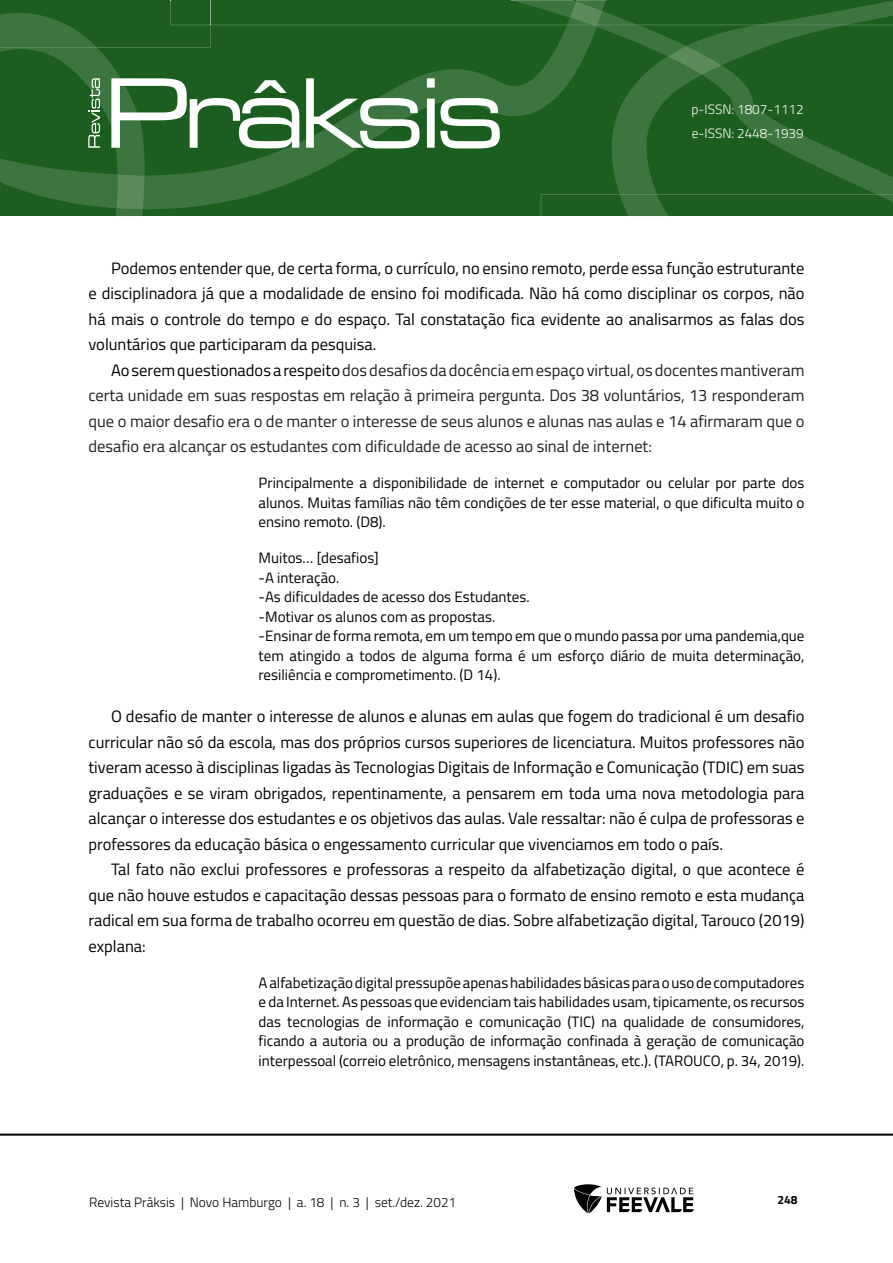
<style>
.page{position:relative;width:893px;height:1263px;background:#fff}
.page>*{position:absolute;margin:0;border:0;box-sizing:border-box;transform-origin:0 0}
.Corpo_de_texto{font:16.5px/25.5px "Titillium Web";color:#000;text-align:justify}
.Corpo_de_texto-2{font:16.5px/25.5px "Titillium Web";color:#202124;text-align:justify}
.Citação{font:15px/19.5px "Titillium Web";color:#000;text-align:justify}
.t1{font:300 13.5px "Titillium Web";color:#000}
.t2{font:300 13.5px/24px "Titillium Web";color:#fff}
.t3{font:700 12px "Titillium Web";color:#000}
.s1{color:#000}
</style>
<div class="page">
<hr style="left:0;top:1133px;width:893px;height:3px;background:#000">
<svg style="left:574px;top:1184px;width:120px;height:29px"></svg>
<svg style="left:0;top:0;width:893px;height:216px;background:#2e6b31"></svg>
<p class="t2" style="left:691px;top:97px;width:114px">p-ISSN: 1807-1112 e-ISSN: 2448-1939</p>
<p class="Corpo_de_texto" style="left:88px;top:254px;width:718px;text-indent:22px">Podemos entender que, de certa forma, o currículo, no ensino remoto, perde essa função estruturante e disciplinadora já que a modalidade de ensino foi modificada. Não há como disciplinar os corpos, não há mais o controle do tempo e do espaço. Tal constatação fica evidente ao analisarmos as falas dos voluntários que participaram da pesquisa.</p>
<p class="Corpo_de_texto-2" style="left:88px;top:356px;width:717px;text-indent:22px"><span class="s1">Ao serem questionados a respeito</span> dos desafios da docência em espaço virtual, os docentes mantiveram certa unidade em suas respostas em relação à primeira pergunta. Dos 38 voluntários, 13 responderam que o maior desafio era o de manter o interesse de seus alunos e alunas nas aulas e 14 afirmaram que o desafio era alcançar os estudantes com dificuldade de acesso ao sinal de internet:</p>
<p class="Citação" style="left:259px;top:472px;width:547px">Principalmente a disponibilidade de internet e computador ou celular por parte dos alunos. Muitas famílias não têm condições de ter esse material, o que dificulta muito o ensino remoto. (D8).</p>
<p class="Citação" style="left:259px;top:547px;width:122px">Muitos… [desafios]</p>
<p class="Citação" style="left:259px;top:567px;width:82px">-A interação.</p>
<p class="Citação" style="left:259px;top:586px;width:272px">-As dificuldades de acesso dos Estudantes.</p>
<p class="Citação" style="left:259px;top:606px;width:238px">-Motivar os alunos com as propostas.</p>
<p class="Citação" style="left:259px;top:625px;width:547px">-Ensinar de forma remota, em um tempo em que o mundo passa por uma pandemia,que tem atingido a todos de alguma forma é um esforço diário de muita determinação, resiliência e comprometimento. (D 14).</p>
<p class="Corpo_de_texto" style="left:88px;top:703px;width:718px;text-indent:22px">O desafio de manter o interesse de alunos e alunas em aulas que fogem do tradicional é um desafio curricular não só da escola, mas dos próprios cursos superiores de licenciatura. Muitos professores não tiveram acesso à disciplinas ligadas às Tecnologias Digitais de Informação e Comunicação (TDIC) em suas graduações e se viram obrigados, repentinamente, a pensarem em toda uma nova metodologia para alcançar o interesse dos estudantes e os objetivos das aulas. Vale ressaltar: não é culpa de professoras e professores da educação básica o engessamento curricular que vivenciamos em todo o país.</p>
<p class="Corpo_de_texto" style="left:88px;top:856px;width:717px;text-indent:22px">Tal fato não exclui professores e professoras a respeito da alfabetização digital, o que acontece é que não houve estudos e capacitação dessas pessoas para o formato de ensino remoto e esta mudança radical em sua forma de trabalho ocorreu em questão de dias. Sobre alfabetização digital, Tarouco (2019) explana:</p>
<p class="Citação" style="left:259px;top:972px;width:547px">A alfabetização digital pressupõe apenas habilidades básicas para o uso de computadores e da Internet. As pessoas que evidenciam tais habilidades usam, tipicamente, os recursos das tecnologias de informação e comunicação (TIC) na qualidade de consumidores, ficando a autoria ou a produção de informação confinada à geração de comunicação interpessoal (correio eletrônico, mensagens instantâneas, etc.). (TAROUCO, p. 34, 2019).</p>
<p class="t1" style="left:89px;top:1192px;width:368px">Revista Prâksis | Novo Hamburgo | a. 18 | n. 3 | set./dez. 2021</p>
<p class="t3" style="left:777px;top:1190px;width:22px">248</p>
</div>
